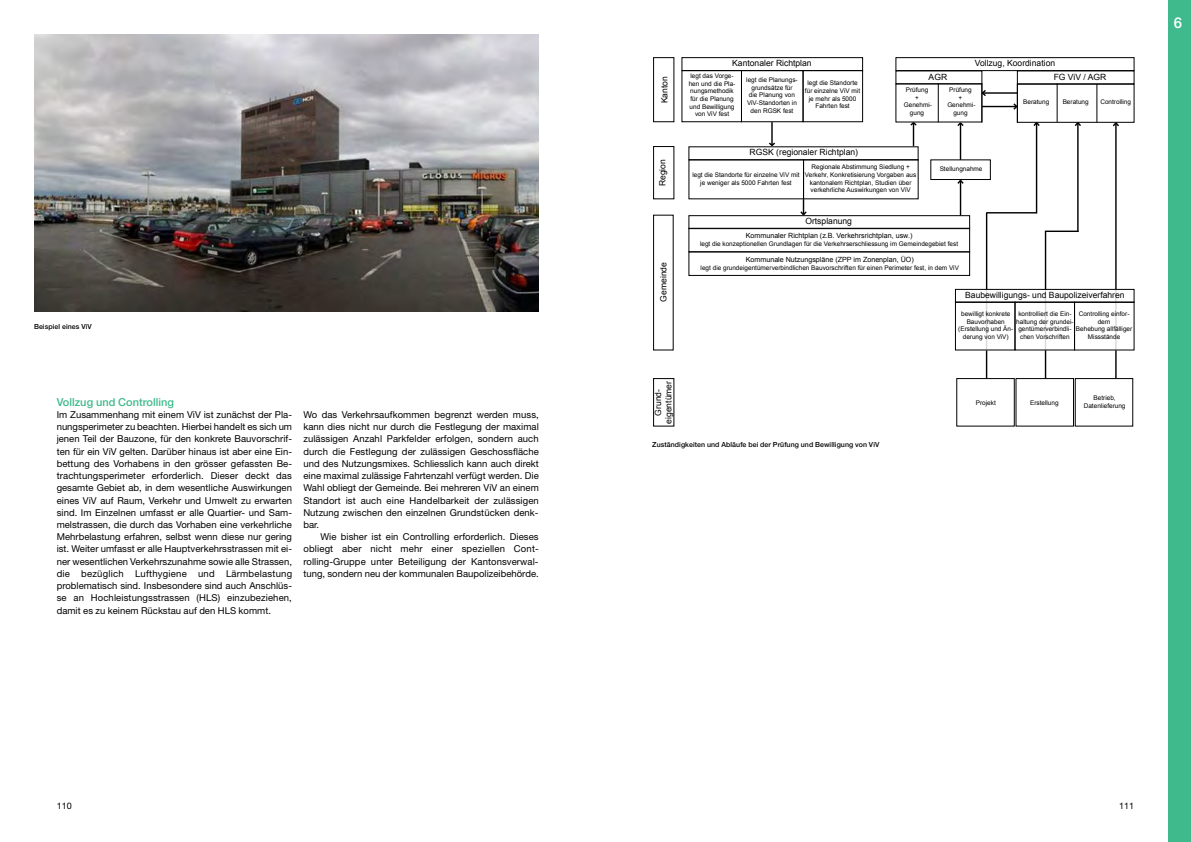
<style>
.page{position:relative;width:1191px;height:842px;background:#fff}
.page>*{position:absolute;margin:0;border:0;box-sizing:border-box;transform-origin:0 0}
.t1{font:500 15px "Helvetica Neue LT Std";color:#fff}
.t2{font:500 11px "Helvetica Neue LT Std";letter-spacing:.005em;color:#3fba8d}
.t3{font:9.5px/12.2px "Helvetica Neue LT Std";letter-spacing:.005em;color:#000;text-align:justify}
.t4{font:9px "Helvetica Neue LT Std";color:#000}
.t5{font:8.6px/10.3px "Arial";color:#000;text-align:center}
.t6{font:7.1px "Arial";color:#000}
.t7{font:500 7px "Helvetica Neue LT Std";letter-spacing:.01em;color:#000}
.t8{font:6.4px/7.7px "Arial";color:#000;text-align:center}
</style>
<div class="page">
<img style="left:34px;top:34px;width:505px;height:277px">
<div style="left:1168px;top:0;width:23px;height:842px;background:#3fba8d"></div>
<hr style="left:986px;top:289px;width:1px;height:61px;background:#d7d9da">
<hr style="left:1044px;top:290px;width:2px;height:61px;background:#d7d9da">
<hr style="left:1115px;top:289px;width:1px;height:61px;background:#d7d9da">
<div style="left:653px;top:146px;width:21px;height:53px;border:1px solid #000"></div>
<div style="left:653px;top:57px;width:21px;height:65px;border:1px solid #000"></div>
<div style="left:681px;top:57px;width:182px;height:14px;border:1px solid #000"></div>
<div style="left:895px;top:57px;width:239px;height:14px;border:1px solid #000"></div>
<hr style="left:1044px;top:232px;width:2px;height:58px;background:#000">
<div style="left:681px;top:70px;width:61px;height:52px;border:1px solid #000"></div>
<div style="left:802px;top:70px;width:61px;height:52px;border:1px solid #000"></div>
<div style="left:741px;top:70px;width:62px;height:52px;border:1px solid #000"></div>
<div style="left:930px;top:159px;width:60px;height:21px;border:1px solid #000"></div>
<div style="left:688px;top:159px;width:116px;height:40px;border:1px solid #000"></div>
<div style="left:1074px;top:378px;width:59px;height:48px;border:1px solid #000"></div>
<svg style="left:767px;top:122px;width:9px;height:26px"></svg>
<hr style="left:912px;top:123px;width:2px;height:23px;background:#000">
<svg style="left:908px;top:122px;width:10px;height:5px"></svg>
<div style="left:653px;top:215px;width:20px;height:135px;border:1px solid #000"></div>
<div style="left:688px;top:251px;width:282px;height:25px;border:1px solid #000"></div>
<div style="left:688px;top:215px;width:282px;height:14px;border:1px solid #000"></div>
<div style="left:955px;top:289px;width:179px;height:14px;border:1px solid #000"></div>
<div style="left:803px;top:159px;width:115px;height:40px;border:1px solid #000"></div>
<hr style="left:959px;top:123px;width:2px;height:37px;background:#000">
<svg style="left:955px;top:122px;width:10px;height:6px"></svg>
<hr style="left:959px;top:181px;width:2px;height:34px;background:#000">
<svg style="left:956px;top:178px;width:9px;height:7px"></svg>
<svg style="left:799px;top:199px;width:9px;height:18px"></svg>
<div style="left:955px;top:302px;width:60px;height:48px;border:1px solid #000"></div>
<div style="left:653px;top:378px;width:21px;height:48px;border:1px solid #000"></div>
<hr style="left:938px;top:83px;width:1px;height:39px;background:#000">
<hr style="left:981px;top:83px;width:1px;height:39px;background:#000">
<hr style="left:1056px;top:83px;width:1px;height:39px;background:#000">
<hr style="left:1096px;top:84px;width:1px;height:38px;background:#000">
<hr style="left:986px;top:212px;width:1px;height:77px;background:#000">
<div style="left:895px;top:71px;width:87px;height:13px;border:1px solid #000"></div>
<div style="left:1017px;top:71px;width:117px;height:13px;border:1px solid #000"></div>
<div style="left:1017px;top:84px;width:117px;height:39px;border:1px solid #000"></div>
<hr style="left:986px;top:212px;width:50px;height:1px;background:#000">
<hr style="left:1035px;top:123px;width:2px;height:90px;background:#000">
<svg style="left:1032px;top:121px;width:9px;height:7px"></svg>
<hr style="left:1077px;top:123px;width:1px;height:109px;background:#000">
<svg style="left:1073px;top:121px;width:9px;height:7px"></svg>
<hr style="left:1044px;top:231px;width:34px;height:1px;background:#000">
<hr style="left:1115px;top:123px;width:1px;height:166px;background:#000">
<svg style="left:1111px;top:121px;width:9px;height:7px"></svg>
<svg style="left:986px;top:351px;width:1px;height:27px"></svg>
<hr style="left:1044px;top:350px;width:2px;height:28px;background:#000">
<svg style="left:1115px;top:350px;width:1px;height:28px"></svg>
<hr style="left:982px;top:92px;width:35px;height:2px;background:#000">
<svg style="left:981px;top:88px;width:6px;height:10px"></svg>
<hr style="left:982px;top:106px;width:34px;height:1px;background:#000">
<svg style="left:1011px;top:102px;width:8px;height:9px"></svg>
<p class="t7" style="left:34px;top:323px;width:59px">Beispiel eines ViV</p>
<p class="t2" style="left:57px;top:395px;width:119px">Vollzug und Controlling</p>
<p class="t3" style="left:57px;top:408px;width:237px">Im Zusammenhang mit einem ViV ist zunächst der Pla&shy;nungsperimeter zu beachten. Hierbei handelt es sich um jenen Teil der Bauzone, für den konkrete Bauvorschrif&shy;ten für ein ViV gelten. Darüber hinaus ist aber eine Ein&shy;bettung des Vorhabens in den grösser gefassten Be&shy;trachtungsperimeter erforderlich. Dieser deckt das gesamte Gebiet ab, in dem wesentliche Auswirkungen eines ViV auf Raum, Verkehr und Umwelt zu erwarten sind. Im Einzelnen umfasst er alle Quartier- und Sam&shy;melstrassen, die durch das Vorhaben eine verkehrliche Mehrbelastung erfahren, selbst wenn diese nur gering ist. Weiter umfasst er alle Hauptverkehrsstrassen mit ei&shy;ner wesentlichen Verkehrszunahme sowie alle Strassen, die bezüglich Lufthygiene und Lärmbelastung problematisch sind. Insbesondere sind auch Anschlüs&shy;se an Hochleistungsstrassen (HLS) einzubeziehen, damit es zu keinem Rückstau auf den HLS kommt.</p>
<p class="t3" style="left:303px;top:408px;width:237px">Wo das Verkehrsaufkommen begrenzt werden muss, kann dies nicht nur durch die Festlegung der maximal zulässigen Anzahl Parkfelder erfolgen, sondern auch durch die Festlegung der zulässigen Geschossfläche und des Nutzungsmixes. Schliesslich kann auch direkt eine maximal zulässige Fahrtenzahl verfügt werden. Die Wahl obliegt der Gemeinde. Bei mehreren ViV an einem Standort ist auch eine Handelbarkeit der zulässigen Nutzung zwischen den einzelnen Grundstücken denk&shy;bar.</p>
<p class="t3" style="left:303px;top:531px;width:237px;text-indent:17px">Wie bisher ist ein Controlling erforderlich. Dieses obliegt aber nicht mehr einer speziellen Cont&shy;rolling-Gruppe unter Beteiligung der Kantonsverwal&shy;tung, sondern neu der kommunalen Baupolizeibehörde.</p>
<p class="t5" style="left:659px;top:103px;width:29px;rotate:-90deg">Kanton</p>
<p class="t5" style="left:657px;top:186px;width:29px;rotate:-90deg">Region</p>
<p class="t5" style="left:658px;top:302px;width:41px;rotate:-90deg">Gemeinde</p>
<p class="t5" style="left:732px;top:58px;width:81px">Kantonaler Richtplan</p>
<p class="t5" style="left:974px;top:58px;width:82px">Vollzug, Koordination</p>
<p class="t8" style="left:805px;top:79px;width:57px">legt die Standorte für einzelne ViV mit je mehr als 5000<br>Fahrten fest</p>
<p class="t8" style="left:688px;top:72px;width:48px">legt das Vorge&shy;hen und die Pla&shy;nungsmethodik für die Planung und Bewilligung von ViV fest</p>
<p class="t5" style="left:928px;top:72px;width:20px">AGR</p>
<p class="t5" style="left:1053px;top:72px;width:54px">FG ViV / AGR</p>
<p class="t8" style="left:746px;top:76px;width:53px">legt die Planungs&shy;grundsätze für<br>die Planung von<br>ViV-Standorten in den RGSK fest</p>
<p class="t8" style="left:904px;top:86px;width:30px">Prüfung<br>+<br>Genehmi&shy;gung</p>
<p class="t8" style="left:947px;top:86px;width:30px">Prüfung<br>+<br>Genehmi&shy;gung</p>
<p class="t8" style="left:1062px;top:98px;width:28px">Beratung</p>
<p class="t8" style="left:1100px;top:98px;width:32px">Controlling</p>
<p class="t8" style="left:1023px;top:98px;width:28px">Beratung</p>
<p class="t5" style="left:749px;top:147px;width:110px">RGSK (regionaler Richtplan)</p>
<p class="t8" style="left:811px;top:163px;width:100px">Regionale Abstimmung Siedlung +</p>
<p class="t8" style="left:939px;top:165px;width:44px">Stellungnahme</p>
<p class="t8" style="left:805px;top:171px;width:113px">Verkehr, Konkretisierung Vorgaben aus kantonalem Richtplan, Studien über verkehrliche Auswirkungen von ViV</p>
<p class="t8" style="left:692px;top:171px;width:109px">legt die Standorte für einzelne ViV mit je weniger als 5000 Fahrten fest</p>
<p class="t5" style="left:805px;top:216px;width:48px">Ortsplanung</p>
<p class="t6" style="left:746px;top:231px;width:168px">Kommunaler Richtplan (z.B. Verkehrsrichtplan, usw.)</p>
<p class="t8" style="left:700px;top:240px;width:260px">legt die konzeptionellen Grundlagen für die Verkehrserschliessung im Gemeindegebiet fest</p>
<p class="t6" style="left:746px;top:255px;width:169px">Kommunale Nutzungspläne (ZPP im Zonenplan, ÜO)</p>
<p class="t8" style="left:700px;top:264px;width:260px">legt die grundeigentümerverbindlichen Bauvorschriften für einen Perimeter fest, in dem ViV</p>
<p class="t5" style="left:965px;top:290px;width:161px">Baubewilligungs- und Baupolizeiverfahren</p>
<p class="t8" style="left:1076px;top:310px;width:58px">Controlling einfor&shy;dern<br>Behebung allfälliger<br>Missstände</p>
<p class="t8" style="left:958px;top:310px;width:56px">bewilligt konkrete<br>Bauvorhaben (Erstellung und Än&shy;derung von ViV)</p>
<p class="t8" style="left:1016px;top:310px;width:59px">kontrolliert die Ein&shy;haltung der grundei&shy;gentümerverbindli&shy;chen Vorschriften</p>
<p class="t5" style="left:653px;top:424px;width:44px;rotate:-90deg">Grund&shy;eigentümer</p>
<p class="t8" style="left:976px;top:399px;width:21px">Projekt</p>
<p class="t8" style="left:1030px;top:399px;width:30px">Erstellung</p>
<p class="t8" style="left:1083px;top:394px;width:43px">Betrieb,<br>Datenlieferung</p>
<p class="t7" style="left:652px;top:441px;width:229px">Zuständigkeiten und Abläufe bei der Prüfung und Bewilligung von ViV</p>
<h1 class="t1" style="left:1174px;top:13px;width:10px">6</h1>
<p class="t4" style="left:57px;top:801px;width:17px">110</p>
<p class="t4" style="left:1119px;top:801px;width:17px">111</p>
</div>
